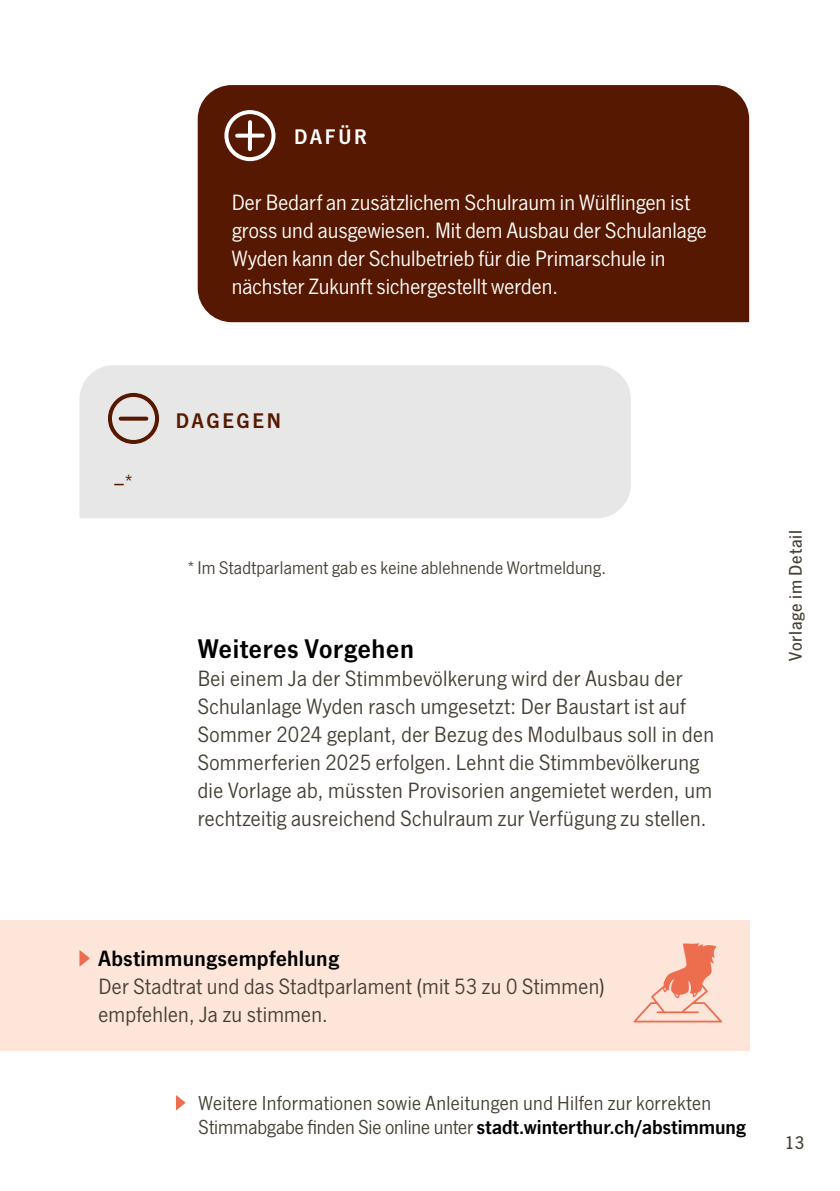
<style>
.page{position:relative;width:840px;height:1191px;background:#fff}
.page>*{position:absolute;margin:0;border:0;box-sizing:border-box;transform-origin:0 0}
.t1{font:28px "News Got Dem";letter-spacing:.025em;color:#000}
.t2{font:23px/28px "News Got";letter-spacing:.015em;color:#454034}
.t3{font:23px/28px "News Got";color:#fff}
.t4{font:23px "News Got Dem";letter-spacing:.02em;color:#000}
.t5{font:23px "News Got";color:#561800}
.t6{font:22px "News Got Dem";letter-spacing:.115em;color:#561800}
.t7{font:22px "News Got Dem";letter-spacing:.125em;color:#fff}
.t8{font:21px/24px "News Got";letter-spacing:.015em;color:#454034}
.t9{font:19px "News Got";letter-spacing:.01em;color:#454034}
.t10{font:500 19px "News Got";letter-spacing:.035em;color:#454034}
.s1{font-family:"News Got Dem";color:#000}
</style>
<div class="page">
<div style="left:197px;top:85px;width:551px;height:237px;background:#561800"></div>
<svg style="left:237px;top:134px;width:26px;height:4px"></svg>
<div style="left:224px;top:110px;width:51px;height:51px;border:4px solid #fff;border-radius:50%"></div>
<hr style="left:248px;top:122px;width:4px;height:27px;background:#fff">
<div style="left:79px;top:365px;width:551px;height:153px;background:#e7e7e7"></div>
<svg style="left:121px;top:416px;width:25px;height:4px"></svg>
<div style="left:108px;top:393px;width:51px;height:51px;border:4px solid #561800;border-radius:50%"></div>
<svg style="left:176px;top:1095px;width:9px;height:15px"></svg>
<div style="left:0;top:920px;width:748px;height:130px;background:#fde5da"></div>
<svg style="left:79px;top:950px;width:11px;height:16px"></svg>
<svg style="left:633px;top:943px;width:88px;height:79px"></svg>
<p class="t7" style="left:294px;top:124px;width:74px">DAFÜR</p>
<p class="t3" style="left:231px;top:189px;width:476px">Der Bedarf an zusätzlichem Schulraum in Wülflingen ist gross und ausgewiesen. Mit dem Ausbau der Schulanlage Wyden kann der Schulbetrieb für die Primarschule in nächster Zukunft sichergestellt werden.</p>
<p class="t5" style="left:113px;top:470px;width:21px">–*</p>
<p class="t6" style="left:176px;top:407px;width:107px">DAGEGEN</p>
<p class="t9" style="left:187px;top:557px;width:420px">*Im Stadtparlament gab es keine ablehnende Wortmeldung.</p>
<p class="t1" style="left:197px;top:632px;width:218px">Weiteres Vorgehen</p>
<p class="t2" style="left:197px;top:665px;width:517px">Bei einem Ja der Stimmbevölkerung wird der Ausbau der Schulanlage Wyden rasch umgesetzt: Der Baustart ist auf Sommer 2024 geplant, der Bezug des Modulbaus soll in den Sommerferien 2025 erfolgen. Lehnt die Stimmbevölkerung die Vorlage ab, müssten Provisorien angemietet werden, um rechtzeitig ausreichend Schulraum zur Verfügung zu stellen.</p>
<p class="t10" style="left:784px;top:660px;width:132px;rotate:-90deg">Vorlage im Detail</p>
<p class="t4" style="left:98px;top:945px;width:242px">Abstimmungsempfehlung</p>
<p class="t2" style="left:98px;top:973px;width:508px">Der Stadtrat und das Stadtparlament (mit 53 zu 0 Stimmen) empfehlen, Ja zu stimmen.</p>
<p class="t8" style="left:198px;top:1091px;width:548px">Weitere Informationen sowie Anleitungen und Hilfen zur korrekten<br>Stimmabgabe finden Sie online unter <span class="s1">stadt.winterthur.ch/abstimmung</span></p>
<p class="t10" style="left:784px;top:1132px;width:21px">13</p>
</div>
